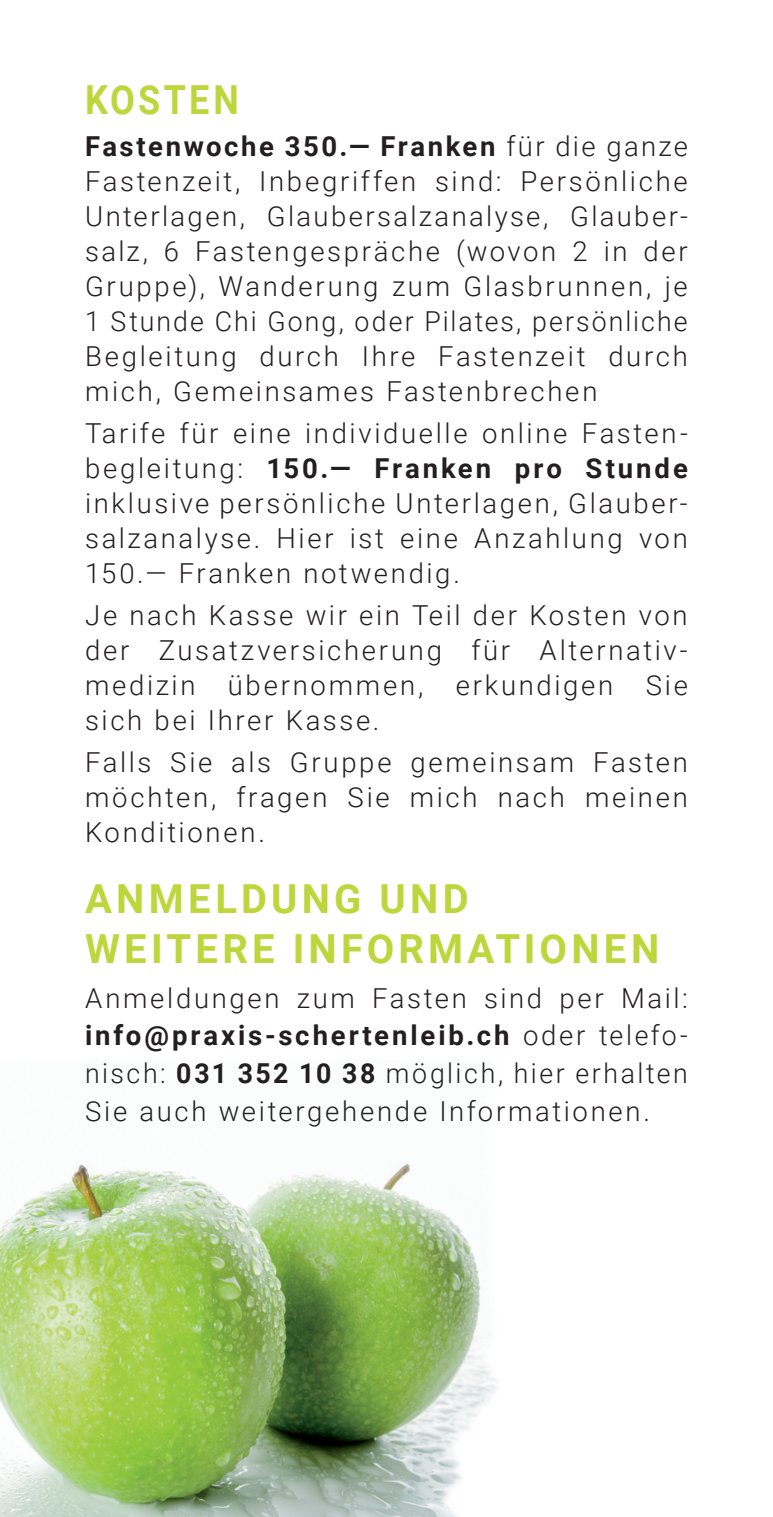
<style>
.page{position:relative;width:773px;height:1517px;background:#fff}
.page>*{position:absolute;margin:0;border:0;box-sizing:border-box;transform-origin:0 0}
.t1{font:700 40px/50px "Roboto";letter-spacing:.105em;color:#bdd63c}
.t2{font:700 40px "Roboto";letter-spacing:.105em;color:#bdd63c;scale:.9 1}
.t3{font:300 27.5px/35px "Roboto";letter-spacing:.095em;color:#231f20;text-align:justify}
.s1{font-weight:700}
</style>
<div class="page">
<img style="left:0;top:1163px;width:497px;height:354px">
<h1 class="t2" style="left:85px;top:71px;width:172px">Kosten</h1>
<p class="t3" style="left:85px;top:127px;width:604px"><span class="s1">Fastenwoche 350.— Franken</span> für die ganze Fastenzeit, Inbegriffen sind: Persönliche Unterlagen, Glaubersalzanalyse, Glauber&shy;salz, 6 Fastengespräche (wovon 2 in der Gruppe), Wanderung zum Glasbrunnen, je 1 Stunde Chi Gong, oder Pilates, persönliche Begleitung durch Ihre Fastenzeit durch mich, Gemeinsames Fastenbrechen</p>
<p class="t3" style="left:85px;top:414px;width:604px">Tarife für eine individuelle online Fasten&shy;begleitung: <span class="s1">150.— Franken pro Stunde </span>inklusive persönliche Unterlagen, Glauber&shy;salzanalyse. Hier ist eine Anzahlung von 150.— Franken notwendig.</p>
<p class="t3" style="left:85px;top:596px;width:604px">Je nach Kasse wir ein Teil der Kosten von der Zusatzversicherung für Alternativ&shy;medizin übernommen, erkundigen Sie sich bei Ihrer Kasse.</p>
<p class="t3" style="left:85px;top:744px;width:604px">Falls Sie als Gruppe gemeinsam Fasten möchten, fragen Sie mich nach meinen Konditionen.</p>
<h1 class="t1" style="left:85px;top:872px;width:575px">Anmeldung und weitere Informationen</h1>
<p class="t3" style="left:85px;top:978px;width:604px;line-height:37.5px">Anmeldungen zum Fasten sind per Mail: <span class="s1">info@praxis-schertenleib.ch</span> oder telefo&shy;nisch: <span class="s1">031 352 10 38</span> möglich, hier erhalten Sie auch weitergehende Informationen.</p>
</div>
